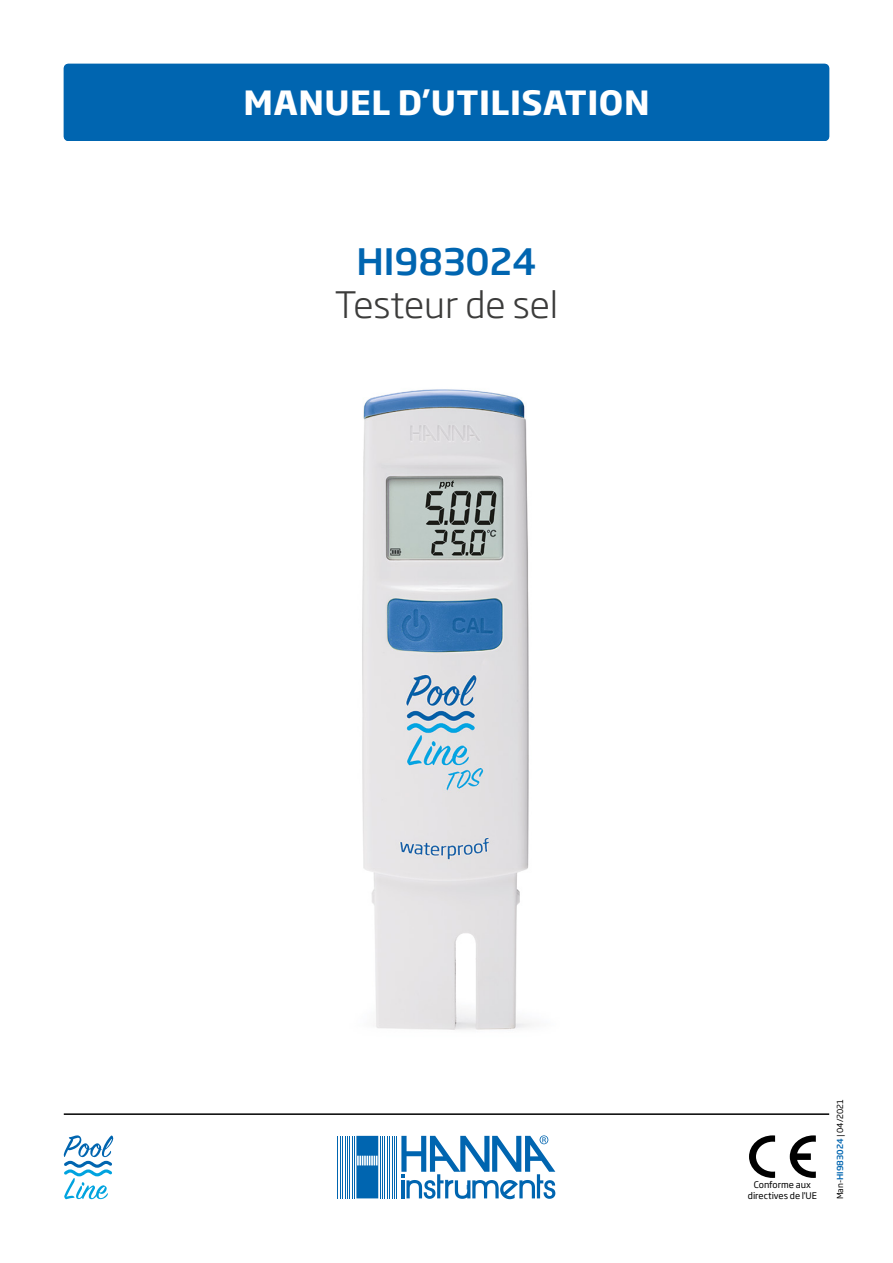
<style>
.page{position:relative;width:893px;height:1263px;background:#fff}
.page>*{position:absolute;margin:0;border:0;box-sizing:border-box;transform-origin:0 0}
.Ref___nom_instrument{font:300 36px "Soho Gothic Pro";color:#3c3c3b}
.Ref___nom_instrument-2{font:500 36px "Soho Gothic Pro";color:#0065b0}
.Titre_manuel_d_utili{font:700 33px "Soho Gothic Pro";letter-spacing:.015em;color:#fff}
.t1{font:9px/10.8px "Soho Gothic Pro";color:#000;text-align:center}
.t2{font:8.25px "Soho Gothic Pro";color:#000}
.s1{font-weight:500;color:#0065b0}
</style>
<div class="page">
<hr style="left:64px;top:1113px;width:765px;height:2px;background:#000">
<svg style="left:749px;top:1135px;width:26px;height:43px"></svg>
<svg style="left:790px;top:1135px;width:26px;height:43px"></svg>
<svg style="left:64px;top:1135px;width:49px;height:64px"></svg>
<hr style="left:396px;top:1136px;width:1px;height:62px;background:#0065b0">
<hr style="left:394px;top:1136px;width:1px;height:62px;background:#0065b0">
<hr style="left:392px;top:1136px;width:1px;height:62px;background:#0065b0">
<hr style="left:389px;top:1136px;width:1px;height:62px;background:#0065b0">
<hr style="left:387px;top:1136px;width:1px;height:62px;background:#0065b0">
<hr style="left:385px;top:1136px;width:1px;height:62px;background:#0065b0">
<hr style="left:382px;top:1136px;width:1px;height:62px;background:#0065b0">
<hr style="left:380px;top:1136px;width:1px;height:62px;background:#0065b0">
<hr style="left:354px;top:1136px;width:1px;height:62px;background:#0065b0">
<hr style="left:352px;top:1136px;width:1px;height:62px;background:#0065b0">
<hr style="left:349px;top:1136px;width:1px;height:62px;background:#0065b0">
<hr style="left:347px;top:1136px;width:1px;height:62px;background:#0065b0">
<hr style="left:345px;top:1136px;width:1px;height:62px;background:#0065b0">
<hr style="left:342px;top:1136px;width:1px;height:62px;background:#0065b0">
<hr style="left:340px;top:1136px;width:1px;height:62px;background:#0065b0">
<hr style="left:338px;top:1136px;width:1px;height:62px;background:#0065b0">
<svg style="left:356px;top:1136px;width:22px;height:62px"></svg>
<svg style="left:401px;top:1135px;width:154px;height:64px"></svg>
<div style="left:64px;top:64px;width:765px;height:77px;background:#0065b0;border-radius:5px"></div>
<img style="left:362px;top:389px;width:168px;height:641px">
<p class="Titre_manuel_d_utili" style="left:243px;top:77px;width:408px">MANUEL D’UTILISATION</p>
<p class="Ref___nom_instrument-2" style="left:356px;top:233px;width:182px">HI983024</p>
<p class="Ref___nom_instrument" style="left:335px;top:277px;width:225px">Testeur de sel</p>
<p class="t1" style="left:748px;top:1179px;width:71px">Conforme aux directives de l'UE</p>
<p class="t2" style="left:834px;top:1199px;width:102px;rotate:-90deg">Man-<span class="s1">HI983024</span> | 04/2021</p>
</div>
